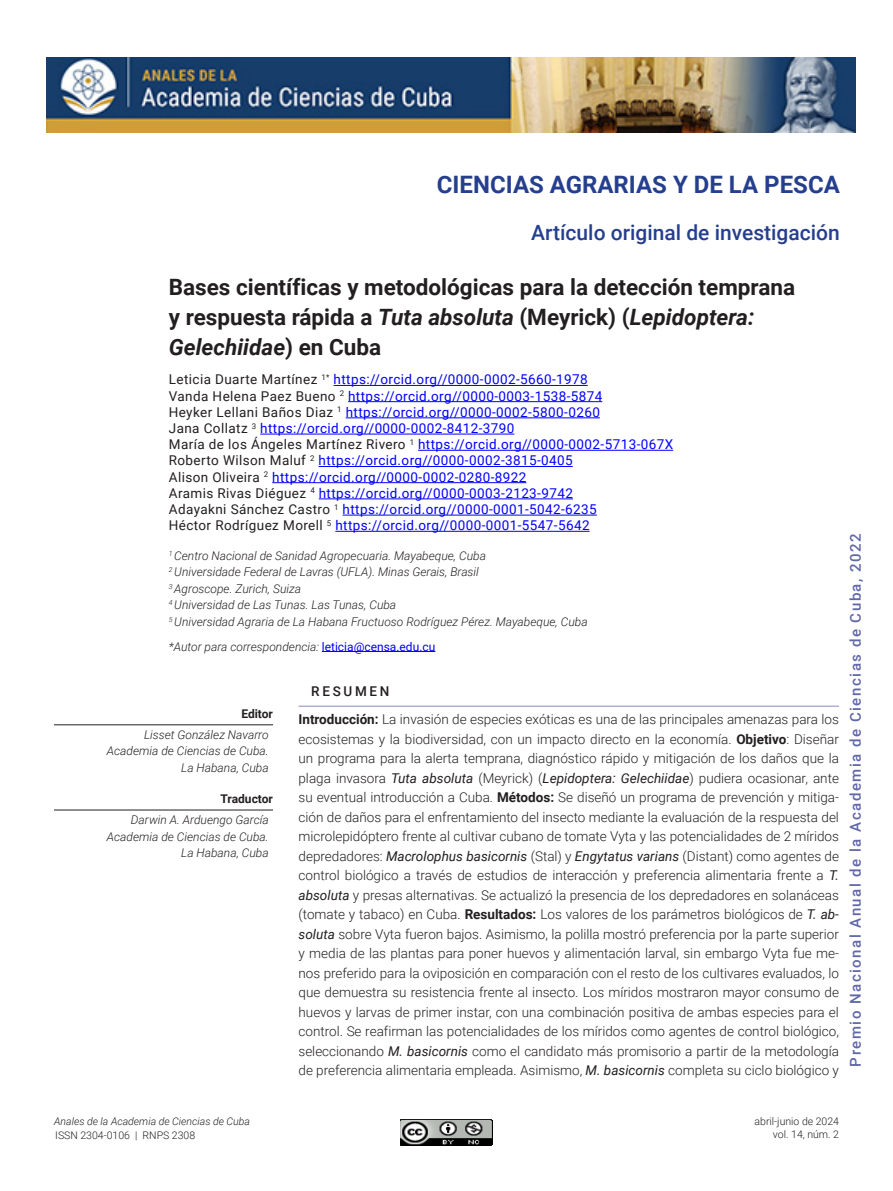
<style>
.page{position:relative;width:893px;height:1191px;background:#fff}
.page>*{position:absolute;margin:0;border:0;box-sizing:border-box;transform-origin:0 0}
.Sección{font:700 24px "Roboto";color:#253f8e}
.Título_del_Artículo{font:700 22.5px/30px "Roboto";color:#231f20}
.Tipo_de_artículo{font:500 21px "Roboto";color:#253f8e}
.t1{font:500 15px "Roboto";letter-spacing:.1em;color:#6168a7}
.Texto_del_Resumen_y{font:300 13.5px/19.5px "Roboto";color:#231f20;text-align:justify}
.Autores{font:13.5px "Roboto";letter-spacing:.03em;color:#00f}
.Palabra_Resumen_y_Ab{font:500 13.5px "Roboto";letter-spacing:.2em;color:#231f20}
.Autores_Datos{font:italic 300 12px "Roboto";color:#231f20}
.Créditos_realización{font:italic 300 12px "Roboto";color:#231f20}
.Autor_para_la_corres{font:italic 300 12px "Roboto";color:#231f20}
.Créditos_realización-2{font:700 12px "Roboto";color:#231f20}
.t2{font:300 10.5px/12.6px "Roboto";color:#231f20;text-align:right}
.t3{font:italic 300 10.5px "Roboto";color:#231f20}
.s1{font-style:italic}
.s2{color:#231f20}
.s3{font-weight:400;font-style:normal;color:#00f}
.s4{font-weight:700}
.s5{font-weight:400;font-style:italic}
</style>
<div class="page">
<img style="left:401px;top:1119px;width:91px;height:26px">
<img style="left:47px;top:57px;width:808px;height:75px">
<hr style="left:334px;top:385px;width:254px;height:1px;background:#00f">
<hr style="left:348px;top:401px;width:254px;height:1px;background:#00f">
<hr style="left:346px;top:417px;width:254px;height:1px;background:#00f">
<hr style="left:260px;top:434px;width:254px;height:1px;background:#00f">
<hr style="left:418px;top:450px;width:255px;height:1px;background:#00f">
<hr style="left:319px;top:466px;width:254px;height:1px;background:#00f">
<hr style="left:272px;top:482px;width:254px;height:1px;background:#00f">
<hr style="left:319px;top:498px;width:254px;height:1px;background:#00f">
<hr style="left:343px;top:515px;width:254px;height:1px;background:#00f">
<hr style="left:335px;top:531px;width:255px;height:1px;background:#00f">
<hr style="left:322px;top:651px;width:113px;height:1px;background:#00f">
<hr style="left:54px;top:724px;width:219px;height:1px;background:#231f20">
<hr style="left:54px;top:809px;width:219px;height:1px;background:#231f20">
<hr style="left:298px;top:705px;width:541px;height:2px;background:#afb0d2">
<p class="Sección" style="left:437px;top:168px;width:404px">CIENCIAS AGRARIAS Y DE LA PESCA</p>
<p class="Tipo_de_artículo" style="left:531px;top:218px;width:310px">Artículo original de investigación</p>
<p class="Título_del_Artículo" style="left:169px;top:272px;width:628px">Bases científicas y metodológicas para la detección temprana y respuesta rápida a <span class="s1">Tuta absoluta</span> (Meyrick) (<span class="s1">Lepidoptera:<br>Gelechiidae</span>) en Cuba</p>
<p class="Autores" style="left:169px;top:370px;width:420px"><span class="s2">Leticia Duarte Martínez</span> <sup>1*</sup> https://orcid.org//0000-0002-5660-1978</p>
<p class="Autores" style="left:169px;top:386px;width:435px"><span class="s2">Vanda Helena Paez Bueno</span> <sup>2</sup> https://orcid.org//0000-0003-1538-5874</p>
<p class="Autores" style="left:169px;top:402px;width:433px"><span class="s2">Heyker Lellani Baños Diaz</span> <sup>1</sup> https://orcid.org//0000-0002-5800-0260</p>
<p class="Autores" style="left:169px;top:419px;width:347px"><span class="s2">Jana Collatz</span> <sup>3</sup> https://orcid.org//0000-0002-8412-3790</p>
<p class="Autores" style="left:169px;top:435px;width:506px"><span class="s2">María de los Ángeles Martínez Rivero</span> <sup>1</sup> https://orcid.org//0000-0002-5713-067X</p>
<p class="Autores" style="left:169px;top:451px;width:405px"><span class="s2">Roberto Wilson Maluf</span> <sup>2</sup> https://orcid.org//0000-0002-3815-0405</p>
<p class="Autores" style="left:169px;top:467px;width:359px"><span class="s2">Alison Oliveira</span> <sup>2</sup> https://orcid.org//0000-0002-0280-8922</p>
<p class="Autores" style="left:169px;top:483px;width:406px"><span class="s2">Aramis Rivas Diéguez</span> <sup>4</sup> https://orcid.org//0000-0003-2123-9742</p>
<p class="Autores" style="left:169px;top:500px;width:429px"><span class="s2">Adayakni Sánchez Castro</span> <sup>1</sup> https://orcid.org//0000-0001-5042-6235</p>
<p class="Autores" style="left:169px;top:516px;width:422px"><span class="s2">Héctor Rodríguez Morell</span> <sup>5</sup> https://orcid.org//0000-0001-5547-5642</p>
<p class="Autores_Datos" style="left:169px;top:547px;width:319px"><sup>1</sup> Centro Nacional de Sanidad Agropecuaria. Mayabeque, Cuba</p>
<p class="Autores_Datos" style="left:169px;top:563px;width:312px"><sup>2</sup> Universidade Federal de Lavras (UFLA). Minas Gerais, Brasil</p>
<p class="Autores_Datos" style="left:169px;top:580px;width:134px"><sup>3</sup> Agroscope. Zurich, Suiza</p>
<p class="Autores_Datos" style="left:169px;top:596px;width:229px"><sup>4</sup> Universidad de Las Tunas. Las Tunas, Cuba</p>
<p class="Autores_Datos" style="left:169px;top:613px;width:420px"><sup>5</sup> Universidad Agraria de La Habana Fructuoso Rodríguez Pérez. Mayabeque, Cuba</p>
<p class="Autor_para_la_corres" style="left:169px;top:638px;width:268px">*Autor para correspondencia: <span class="s3">leticia@censa.edu.cu</span></p>
<p class="Créditos_realización-2" style="left:241px;top:705px;width:33px">Editor</p>
<p class="Créditos_realización" style="left:144px;top:726px;width:126px">Lisset González Navarro</p>
<p class="Créditos_realización" style="left:107px;top:742px;width:163px">Academia de Ciencias de Cuba.</p>
<p class="Créditos_realización" style="left:181px;top:759px;width:89px">La Habana, Cuba</p>
<p class="Créditos_realización-2" style="left:221px;top:790px;width:54px">Traductor</p>
<p class="Créditos_realización" style="left:131px;top:811px;width:139px">Darwin A. Arduengo García</p>
<p class="Créditos_realización" style="left:107px;top:828px;width:163px">Academia de Ciencias de Cuba.</p>
<p class="Créditos_realización" style="left:181px;top:844px;width:89px">La Habana, Cuba</p>
<p class="Palabra_Resumen_y_Ab" style="left:311px;top:681px;width:80px">RESUMEN</p>
<p class="Texto_del_Resumen_y" style="left:298px;top:709px;width:542px"><span class="s4">Introducción:</span> La invasión de especies exóticas es una de las principales amenazas para los ecosistemas y la biodiversidad, con un impacto directo en la economía. <span class="s4">Objetivo</span>: Diseñar un programa para la alerta temprana, diagnóstico rápido y mitigación de los daños que la plaga invasora <span class="s5">Tuta absoluta</span> (Meyrick) (<span class="s5">Lepidoptera: Gelechiidae</span>) pudiera ocasionar, ante su eventual introducción a Cuba. <span class="s4">Métodos:</span> Se diseñó un programa de prevención y mitiga&shy;ción de daños para el enfrentamiento del insecto mediante la evaluación de la respuesta del microlepidóptero frente al cultivar cubano de tomate Vyta y las potencialidades de 2 míridos depredadores: <span class="s5">Macrolophus basicornis</span> (Stal) y <span class="s5">Engytatus varians</span> (Distant) como agentes de control biológico a través de estudios de interacción y preferencia alimentaria frente a <span class="s5">T. absoluta</span> y presas alternativas. Se actualizó la presencia de los depredadores en solanáceas (tomate y tabaco) en Cuba. <span class="s4">Resultados:</span> Los valores de los parámetros biológicos de <span class="s5">T. ab&shy;soluta</span> sobre Vyta fueron bajos. Asimismo, la polilla mostró preferencia por la parte superior y media de las plantas para poner huevos y alimentación larval, sin embargo Vyta fue me&shy;nos preferido para la oviposición en comparación con el resto de los cultivares evaluados, lo que demuestra su resistencia frente al insecto. Los míridos mostraron mayor consumo de huevos y larvas de primer instar, con una combinación positiva de ambas especies para el control. Se reafirman las potencialidades de los míridos como agentes de control biológico, seleccionando <span class="s5">M. basicornis</span> como el candidato más promisorio a partir de la metodología de preferencia alimentaria empleada. Asimismo, <span class="s5">M. basicornis</span> completa su ciclo biológico y</p>
<p class="t1" style="left:845px;top:1066px;width:535px;rotate:-90deg">Premio Nacional Anual de la Academia de Ciencias de Cuba, 2022</p>
<p class="t3" style="left:54px;top:1114px;width:197px">Anales de la Academia de Ciencias de Cuba</p>
<p class="t2" style="left:55px;top:1129px;width:141px">ISSN 2304-0106 | RNPS 2308</p>
<p class="t2" style="left:755px;top:1114px;width:86px">abril-junio de 2024 vol. 14, núm. 2</p>
</div>
